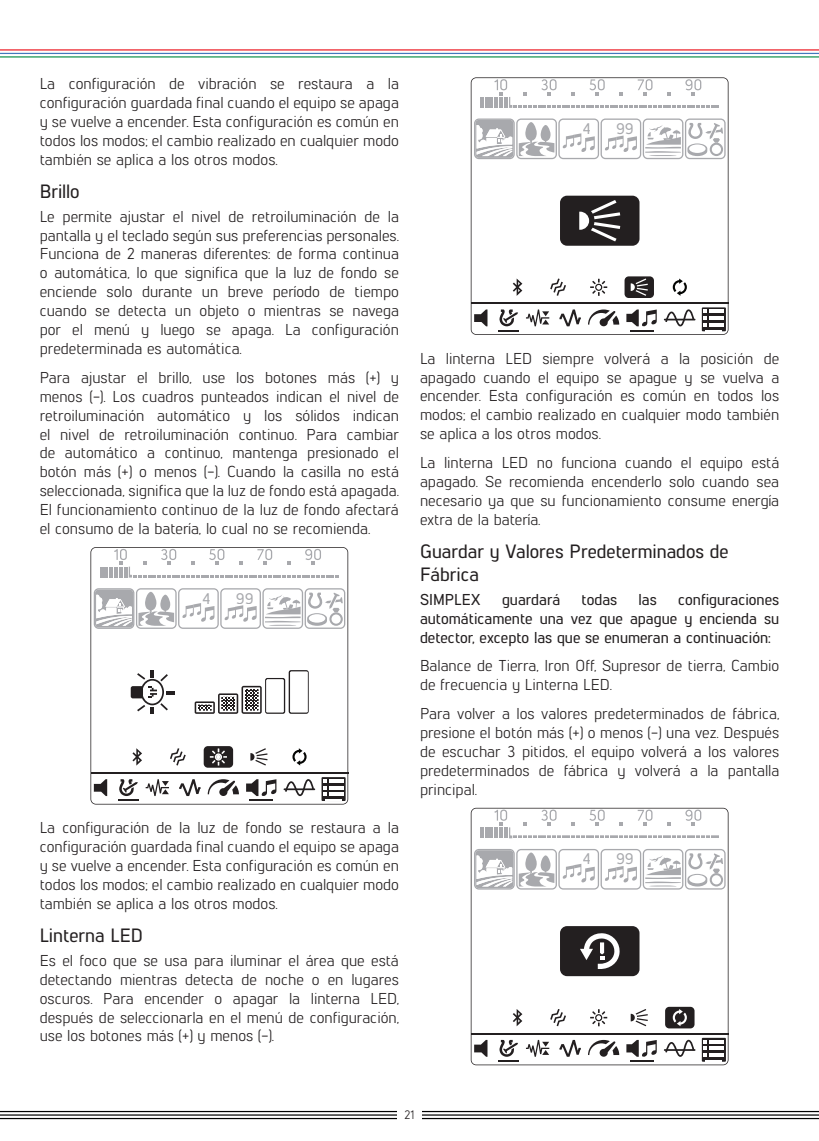
<style>
.page{position:relative;width:819px;height:1141px;background:#fff}
.page>*{position:absolute;margin:0;border:0;box-sizing:border-box;transform-origin:0 0}
.t1{font:500 19.25px/23.1px "Lintel";color:#231f20}
.t2{font:15.75px/18.9px "Lintel";color:#231f20;text-align:justify}
.t3{font:500 15.75px/18.9px "Lintel";color:#231f20;text-align:justify}
.t4{font:500 15.4px "Lintel";color:#a8a9ad}
.t5{font:12.25px "Lintel";color:#231f20}
</style>
<div class="page">
<hr style="left:0;top:1118px;width:819px;height:1px;background:#000">
<hr style="left:0;top:1111px;width:819px;height:1px;background:#000">
<hr style="left:0;top:1114px;width:819px;height:2px;background:#000">
<hr style="left:0;top:56px;width:819px;height:2px;background:#14924f">
<hr style="left:0;top:49px;width:819px;height:2px;background:#ec1d25">
<hr style="left:0;top:53px;width:819px;height:1px;background:#4379bd">
<div style="left:397px;top:1105px;width:24px;height:18px;background:#fff"></div>
<svg style="left:90px;top:547px;width:258px;height:258px"></svg>
<svg style="left:100px;top:567px;width:8px;height:11px"></svg>
<hr style="left:109px;top:567px;width:4px;height:11px;background:#a8a9ad">
<svg style="left:114px;top:549px;width:225px;height:29px"></svg>
<div style="left:204px;top:746px;width:29px;height:22px;background:#231f20;border-radius:4px"></div>
<svg style="left:321px;top:777px;width:24px;height:24px"></svg>
<svg style="left:179px;top:779px;width:21px;height:17px"></svg>
<svg style="left:94px;top:779px;width:13px;height:17px"></svg>
<svg style="left:146px;top:779px;width:23px;height:17px"></svg>
<svg style="left:208px;top:779px;width:31px;height:17px"></svg>
<svg style="left:285px;top:779px;width:29px;height:17px"></svg>
<hr style="left:283px;top:788px;width:32px;height:2px;background:#231f20">
<hr style="left:329px;top:779px;width:14px;height:4px;background:#fff">
<hr style="left:329px;top:786px;width:14px;height:3px;background:#fff">
<hr style="left:329px;top:793px;width:14px;height:3px;background:#fff">
<svg style="left:118px;top:779px;width:21px;height:22px"></svg>
<svg style="left:246px;top:779px;width:30px;height:22px"></svg>
<svg style="left:323px;top:779px;width:19px;height:22px"></svg>
<hr style="left:91px;top:772px;width:257px;height:2px;background:#231f20">
<svg style="left:170px;top:748px;width:16px;height:18px"></svg>
<svg style="left:210px;top:748px;width:17px;height:18px"></svg>
<svg style="left:250px;top:748px;width:17px;height:18px"></svg>
<svg style="left:132px;top:748px;width:10px;height:18px"></svg>
<svg style="left:292px;top:748px;width:14px;height:18px"></svg>
<svg style="left:131px;top:670px;width:43px;height:44px"></svg>
<svg style="left:195px;top:686px;width:67px;height:28px"></svg>
<img style="left:265px;top:670px;width:44px;height:44px">
<svg style="left:470px;top:77px;width:258px;height:258px"></svg>
<svg style="left:480px;top:79px;width:240px;height:29px"></svg>
<div style="left:624px;top:276px;width:30px;height:22px;background:#231f20;border-radius:4px"></div>
<div style="left:560px;top:196px;width:79px;height:50px;background:#231f20;border-radius:7px"></div>
<div style="left:701px;top:307px;width:25px;height:24px;background:#231f20"></div>
<svg style="left:559px;top:309px;width:22px;height:17px"></svg>
<svg style="left:474px;top:309px;width:13px;height:17px"></svg>
<svg style="left:526px;top:309px;width:23px;height:17px"></svg>
<svg style="left:588px;top:309px;width:31px;height:17px"></svg>
<svg style="left:665px;top:309px;width:29px;height:17px"></svg>
<hr style="left:663px;top:319px;width:32px;height:1px;background:#231f20">
<hr style="left:709px;top:309px;width:15px;height:4px;background:#fff">
<hr style="left:709px;top:316px;width:15px;height:4px;background:#fff">
<hr style="left:709px;top:323px;width:15px;height:3px;background:#fff">
<svg style="left:498px;top:309px;width:21px;height:22px"></svg>
<svg style="left:626px;top:309px;width:30px;height:22px"></svg>
<svg style="left:703px;top:309px;width:19px;height:22px"></svg>
<hr style="left:471px;top:303px;width:257px;height:1px;background:#231f20">
<svg style="left:550px;top:278px;width:16px;height:18px"></svg>
<svg style="left:590px;top:279px;width:17px;height:17px"></svg>
<svg style="left:630px;top:278px;width:17px;height:18px"></svg>
<svg style="left:512px;top:278px;width:10px;height:18px"></svg>
<svg style="left:672px;top:279px;width:14px;height:17px"></svg>
<svg style="left:579px;top:200px;width:41px;height:41px"></svg>
<svg style="left:470px;top:808px;width:258px;height:257px"></svg>
<svg style="left:480px;top:810px;width:240px;height:28px"></svg>
<div style="left:665px;top:1007px;width:29px;height:21px;background:#231f20;border-radius:4px"></div>
<div style="left:560px;top:926px;width:79px;height:50px;background:#231f20;border-radius:7px"></div>
<div style="left:701px;top:1038px;width:25px;height:24px;background:#231f20"></div>
<svg style="left:559px;top:1040px;width:22px;height:17px"></svg>
<svg style="left:474px;top:1040px;width:13px;height:17px"></svg>
<svg style="left:499px;top:1040px;width:19px;height:17px"></svg>
<svg style="left:526px;top:1040px;width:23px;height:17px"></svg>
<svg style="left:588px;top:1040px;width:31px;height:17px"></svg>
<svg style="left:626px;top:1040px;width:30px;height:17px"></svg>
<svg style="left:665px;top:1040px;width:29px;height:17px"></svg>
<hr style="left:663px;top:1049px;width:32px;height:2px;background:#231f20">
<hr style="left:709px;top:1040px;width:15px;height:3px;background:#fff">
<hr style="left:709px;top:1047px;width:15px;height:3px;background:#fff">
<hr style="left:709px;top:1053px;width:15px;height:4px;background:#fff">
<hr style="left:498px;top:1060px;width:21px;height:2px;background:#231f20">
<hr style="left:629px;top:1060px;width:24px;height:2px;background:#231f20">
<svg style="left:703px;top:1040px;width:19px;height:22px"></svg>
<hr style="left:471px;top:1033px;width:257px;height:1px;background:#231f20">
<svg style="left:550px;top:1009px;width:16px;height:17px"></svg>
<svg style="left:590px;top:1009px;width:17px;height:17px"></svg>
<svg style="left:630px;top:1009px;width:17px;height:17px"></svg>
<svg style="left:512px;top:1009px;width:10px;height:17px"></svg>
<svg style="left:672px;top:1009px;width:14px;height:17px"></svg>
<svg style="left:580px;top:933px;width:40px;height:36px"></svg>
<p class="t2" style="left:40px;top:73px;width:361px">La configuración de vibración se restaura a la configuración guardada final cuando el equipo se apaga y se vuelve a encender. Esta configuración es común en todos los modos; el cambio realizado en cualquier modo también se aplica a los otros modos.</p>
<p class="t1" style="left:40px;top:178px;width:42px">Brillo</p>
<p class="t2" style="left:40px;top:206px;width:361px">Le permite ajustar el nivel de retroiluminación de la pantalla y el teclado según sus preferencias personales.<br>Funciona de 2 maneras diferentes: de forma continua o automática, lo que significa que la luz de fondo se enciende solo durante un breve período de tiempo cuando se detecta un objeto o mientras se navega por el menú y luego se apaga. La configuración predeterminada es automática.</p>
<p class="t2" style="left:40px;top:367px;width:361px">Para ajustar el brillo, use los botones más (+) y menos (-). Los cuadros punteados indican el nivel de retroiluminación automático y los sólidos indican el nivel de retroiluminación continuo. Para cambiar de automático a continuo, mantenga presionado el botón más (+) o menos (-). Cuando la casilla no está seleccionada, significa que la luz de fondo está apagada.<br>El funcionamiento continuo de la luz de fondo afectará el consumo de la batería, lo cual no se recomienda.</p>
<p class="t4" style="left:202px;top:588px;width:9px">4</p>
<p class="t4" style="left:236px;top:588px;width:19px">99</p>
<p class="t2" style="left:40px;top:817px;width:361px">La configuración de la luz de fondo se restaura a la configuración guardada final cuando el equipo se apaga y se vuelve a encender. Esta configuración es común en todos los modos; el cambio realizado en cualquier modo también se aplica a los otros modos.</p>
<p class="t1" style="left:40px;top:923px;width:105px">Linterna LED</p>
<p class="t2" style="left:40px;top:950px;width:361px">Es el foco que se usa para iluminar el área que está detectando mientras detecta de noche o en lugares oscuros. Para encender o apagar la linterna LED, después de seleccionarla en el menú de configuración, use los botones más (+) y menos (-).</p>
<p class="t4" style="left:582px;top:118px;width:9px">4</p>
<p class="t4" style="left:616px;top:118px;width:19px">99</p>
<p class="t2" style="left:420px;top:348px;width:361px">La linterna LED siempre volverá a la posición de apagado cuando el equipo se apague y se vuelva a encender. Esta configuración es común en todos los modos; el cambio realizado en cualquier modo también se aplica a los otros modos.</p>
<p class="t2" style="left:420px;top:452px;width:361px">La linterna LED no funciona cuando el equipo está apagado. Se recomienda encenderlo solo cuando sea necesario ya que su funcionamiento consume energía extra de la batería.</p>
<p class="t1" style="left:420px;top:538px;width:310px">Guardar y Valores Predeterminados de<br>Fábrica</p>
<p class="t3" style="left:420px;top:589px;width:62px">SIMPLEX</p>
<p class="t3" style="left:502px;top:589px;width:60px">guardará</p>
<p class="t3" style="left:581px;top:589px;width:37px">todas</p>
<p class="t3" style="left:638px;top:589px;width:20px">las</p>
<p class="t3" style="left:420px;top:589px;width:361px;text-indent:258px">configuraciones automáticamente una vez que apague y encienda su detector, excepto las que se enumeran a continuación:</p>
<p class="t2" style="left:420px;top:656px;width:361px">Balance de Tierra, Iron Off, Supresor de tierra, Cambio de frecuencia y Linterna LED.</p>
<p class="t2" style="left:420px;top:703px;width:361px">Para volver a los valores predeterminados de fábrica, presione el botón más (+) o menos (-) una vez. Después de escuchar 3 pitidos, el equipo volverá a los valores predeterminados de fábrica y volverá a la pantalla principal.</p>
<p class="t4" style="left:582px;top:848px;width:9px">4</p>
<p class="t4" style="left:616px;top:848px;width:19px">99</p>
<p class="t5" style="left:404px;top:1107px;width:11px">21</p>
</div>
